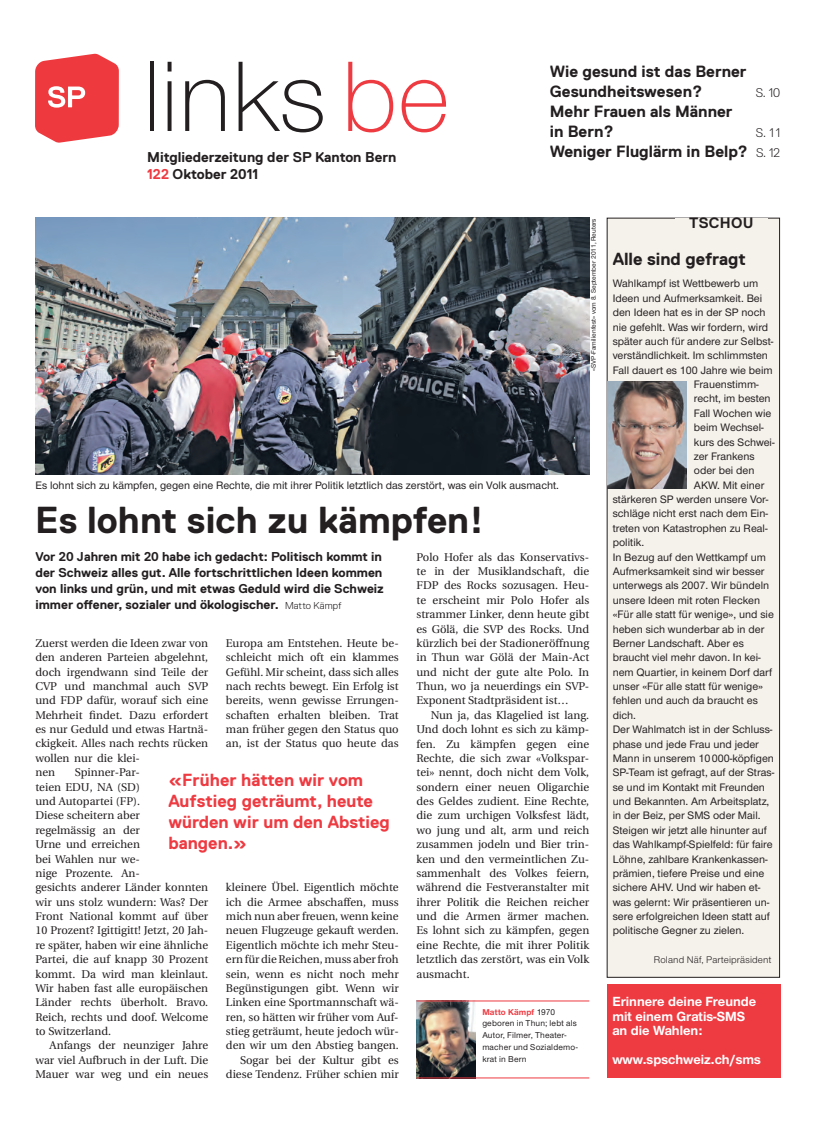
<style>
.page{position:relative;width:833px;height:1134px;background:#fff}
.page>*{position:absolute;margin:0;border:0;box-sizing:border-box;transform-origin:0 0}
.t1{font:300 103.75px "Nimbus San Nov";letter-spacing:-.02em;color:#231f20}
.t2{font:700 37.5px "Replica";color:#231f20}
.t3{font:700 17.5px/21px "Replica";color:#ee3a41}
.t4{font:700 17.5px "Replica";color:#231f20}
.t5{font:700 16.25px/20px "Replica";color:#231f20}
.t6{font:700 15px "Replica";letter-spacing:.02em;color:#231f20}
.t7{font:700 14.25px/17.5px "Replica";color:#231f20}
.t8{font:700 13.75px/14.4px "Nimbus San Nov";color:#fff}
.t9{font:700 12.75px/16.2px "Replica";color:#231f20}
.t10{font:300 12.5px "Replica";color:#231f20}
.t11{font:11.25px/14.4px "Utopia";color:#231f20;text-align:justify}
.t12{font:500 11.25px "Nimbus San Nov";color:#231f20}
.t13{font:10px "Nimbus San Nov";letter-spacing:.015em;color:#231f20}
.t14{font:500 8.75px/11.9px "Nimbus San Nov";letter-spacing:.02em;color:#231f20}
.t15{font:500 6.88px "Nimbus San Nov";color:#231f20}
.s1{color:#ee3a41}
.s2{font-weight:300;font-size:12.5px}
.s3{font-weight:300;font-size:10px}
.s4{font-weight:700;color:#ee3a41}
</style>
<div class="page">
<svg style="left:35px;top:54px;width:84px;height:89px;background:#f05a5d"></svg>
<div style="left:607px;top:218px;width:172px;height:759px;background:#f5f1eb"></div>
<img style="left:607px;top:382px;width:80px;height:106px">
<img style="left:416px;top:1002px;width:59px;height:76px">
<hr style="left:416px;top:1001px;width:173px;height:1px;background:#ee3a41">
<hr style="left:416px;top:1078px;width:173px;height:1px;background:#ee3a41">
<img style="left:35px;top:218px;width:554px;height:256px">
<div style="left:607px;top:984px;width:173px;height:94px;background:#ee3a41"></div>
<h1 class="t1" style="left:142px;top:38px;width:310px">links <span class="s1">be</span></h1>
<p class="t7" style="left:147px;top:148px;width:251px">Mitgliederzeitung der SP Kanton Bern<br><span class="s1">122</span> Oktober 2011</p>
<h3 class="t5" style="left:550px;top:61px;width:198px">Wie gesund ist das Berner<br>Gesundheitswesen?</h3>
<p class="t10" style="left:756px;top:85px;width:26px">S. 10</p>
<h3 class="t5" style="left:550px;top:101px;width:184px">Mehr Frauen als Männer in Bern?</h3>
<p class="t10" style="left:756px;top:125px;width:26px">S. 11</p>
<h3 class="t5" style="left:550px;top:141px;width:232px">Weniger Fluglärm in Belp? <span class="s2">S. 12</span></h3>
<p class="t15" style="left:589px;top:371px;width:154px;rotate:-90deg">«SVP-Familienfest» vom 8. September 2011, Reuters</p>
<p class="t12" style="left:35px;top:478px;width:525px">Es lohnt sich zu kämpfen, gegen eine Rechte, die mit ihrer Politik letztlich das zerstört, was ein Volk ausmacht.</p>
<h2 class="t2" style="left:35px;top:499px;width:450px">Es lohnt sich zu kämpfen!</h2>
<p class="t9" style="left:35px;top:548px;width:350px">Vor 20 Jahren mit 20 habe ich gedacht: Politisch kommt in der Schweiz alles gut. Alle fortschrittlichen Ideen kommen von links und grün, und mit etwas Geduld wird die Schweiz immer offener, sozialer und ökologischer. <span class="s3">Matto Kämpf</span></p>
<p class="t11" style="left:226px;top:636px;width:174px">Europa am Entstehen. Heute be&shy;schleicht mich oft ein klammes Gefühl. Mir scheint, dass sich alles nach rechts bewegt. Ein Erfolg ist bereits, wenn gewisse Errungen&shy;schaften erhalten bleiben. Trat man früher gegen den Status quo an, ist der Status quo heute das</p>
<p class="t11" style="left:416px;top:550px;width:174px">Polo Hofer als das Konservativs&shy;te in der Musiklandschaft, die FDP des Rocks sozusagen. Heu&shy;te erscheint mir Polo Hofer als strammer Linker, denn heute gibt es Gölä, die SVP des Rocks. Und kürzlich bei der Stadioneröffnung in Thun war Gölä der Main-Act und nicht der gute alte Polo. In Thun, wo ja neuerdings ein SVP-Exponent Stadtpräsident ist…</p>
<p class="t11" style="left:416px;top:708px;width:174px;text-indent:14px">Nun ja, das Klagelied ist lang.<br>Und doch lohnt es sich zu kämp&shy;fen. Zu kämpfen gegen eine Rechte, die sich zwar «Volkspar&shy;tei» nennt, doch nicht dem Volk, sondern einer neuen Oligarchie des Geldes zudient. Eine Rechte, die zum urchigen Volksfest lädt, wo jung und alt, arm und reich zusammen jodeln und Bier trin&shy;ken und den vermeintlichen Zu&shy;sammenhalt des Volkes feiern, während die Festveranstalter mit ihrer Politik die Reichen reicher und die Armen ärmer machen.<br>Es lohnt sich zu kämpfen, gegen eine Rechte, die mit ihrer Politik letztlich das zerstört, was ein Volk ausmacht.</p>
<p class="t11" style="left:35px;top:636px;width:174px;text-align:left">Zuerst werden die Ideen zwar von den anderen Parteien abgelehnt, doch irgendwann sind Teile der<br>CVP und manchmal auch SVP und FDP dafür, worauf sich eine<br>Mehrheit findet. Dazu erfordert es nur Geduld und etwas Hartnä&shy;ckigkeit. Alles nach rechts rücken wollen nur die klei-<br>nen</p>
<p class="t11" style="left:35px;top:765px;width:174px;text-align:left;text-indent:40px">Spinner-Par-<br>teien EDU, NA (SD)<br>und Autopartei (FP).<br>Diese scheitern aber<br>regelmässig an der<br>Urne und erreichen<br>bei Wahlen nur we-<br>nige Prozente. An-<br>gesichts anderer Länder konnten wir uns stolz wundern: Was? Der<br>Front National kommt auf über<br>10 Prozent? Igittigitt! Jetzt, 20 Jah&shy;re später, haben wir eine ähnliche<br>Partei, die auf knapp 30 Prozent kommt. Da wird man kleinlaut.<br>Wir haben fast alle europäischen<br>Länder rechts überholt. Bravo.<br>Reich, rechts und doof. Welcome to Switzerland.</p>
<p class="t11" style="left:35px;top:1039px;width:174px;text-indent:14px">Anfangs der neunziger Jahre war viel Aufbruch in der Luft. Die Mauer war weg und ein neues</p>
<h3 class="t3" style="left:168px;top:769px;width:223px">«Früher hätten wir vom<br>Aufstieg geträumt, heute würden wir um den Abstieg bangen.»</h3>
<p class="t11" style="left:226px;top:880px;width:174px;text-align:right">kleinere Übel. Eigentlich möchte ich die Armee abschaffen, muss mich nun aber freuen, wenn keine neuen Flugzeuge gekauft werden.<br>Eigentlich möchte ich mehr Steu&shy;ern für die Reichen, muss aber froh sein, wenn es nicht noch mehr<br>Begünstigungen gibt. Wenn wir<br>Linken eine Sportmannschaft wä&shy;ren, so hätten wir früher vom Auf&shy;stieg geträumt, heute jedoch wür&shy;den wir um den Abstieg bangen.<br>Sogar bei der Kultur gibt es diese Tendenz. Früher schien mir</p>
<p class="t14" style="left:482px;top:1006px;width:97px"><span class="s4">Matto Kämpf</span> 1970 geboren in Thun; lebt als<br>Autor, Filmer, Theater&shy;macher und Sozialdemo&shy;krat in Bern</p>
<h3 class="t6" style="left:689px;top:215px;width:66px">Tschou</h3>
<h3 class="t4" style="left:612px;top:250px;width:135px">Alle sind gefragt</h3>
<p class="t12" style="left:612px;top:277px;width:147px">Wahlkampf ist Wettbewerb um</p>
<p class="t12" style="left:612px;top:291px;width:151px">Ideen und Aufmerksamkeit. Bei</p>
<p class="t12" style="left:612px;top:306px;width:154px">den Ideen hat es in der SP noch</p>
<p class="t12" style="left:612px;top:320px;width:157px">nie gefehlt. Was wir fordern, wird</p>
<p class="t12" style="left:612px;top:335px;width:162px">später auch für andere zur Selbst-</p>
<p class="t12" style="left:612px;top:349px;width:157px">verständlichkeit. Im schlimmsten</p>
<p class="t12" style="left:612px;top:363px;width:161px">Fall dauert es 100 Jahre wie beim</p>
<p class="t12" style="left:694px;top:378px;width:66px">Frauenstimm-</p>
<p class="t12" style="left:694px;top:392px;width:78px">recht, im besten</p>
<p class="t12" style="left:694px;top:406px;width:79px">Fall Wochen wie</p>
<p class="t12" style="left:694px;top:421px;width:71px">beim Wechsel-</p>
<p class="t12" style="left:694px;top:435px;width:82px">kurs des Schwei-</p>
<p class="t12" style="left:694px;top:450px;width:62px">zer Frankens</p>
<p class="t12" style="left:694px;top:464px;width:62px">oder bei den</p>
<p class="t12" style="left:694px;top:478px;width:72px">AKW. Mit einer</p>
<p class="t12" style="left:612px;top:493px;width:157px">stärkeren SP werden unsere Vor-</p>
<p class="t12" style="left:612px;top:507px;width:157px">schläge nicht erst nach dem Ein-</p>
<p class="t12" style="left:612px;top:521px;width:156px">treten von Katastrophen zu Real-</p>
<p class="t12" style="left:612px;top:536px;width:33px">politik.</p>
<p class="t12" style="left:612px;top:550px;width:155px">In Bezug auf den Wettkampf um</p>
<p class="t12" style="left:612px;top:565px;width:153px">Aufmerksamkeit sind wir besser</p>
<p class="t12" style="left:612px;top:579px;width:158px">unterwegs als 2007. Wir bündeln</p>
<p class="t12" style="left:612px;top:593px;width:149px">unsere Ideen mit roten Flecken</p>
<p class="t12" style="left:612px;top:608px;width:163px">«Für alle statt für wenige», und sie</p>
<p class="t12" style="left:612px;top:622px;width:153px">heben sich wunderbar ab in der</p>
<p class="t12" style="left:612px;top:636px;width:133px">Berner Landschaft. Aber es</p>
<p class="t12" style="left:612px;top:651px;width:149px">braucht viel mehr davon. In kei-</p>
<p class="t12" style="left:612px;top:665px;width:161px">nem Quartier, in keinem Dorf darf</p>
<p class="t12" style="left:612px;top:680px;width:152px">unser «Für alle statt für wenige»</p>
<p class="t12" style="left:612px;top:694px;width:147px">fehlen und auch da braucht es</p>
<p class="t12" style="left:612px;top:708px;width:25px">dich.</p>
<p class="t12" style="left:612px;top:723px;width:161px">Der Wahlmatch ist in der Schluss-</p>
<p class="t12" style="left:612px;top:737px;width:148px">phase und jede Frau und jeder</p>
<p class="t12" style="left:612px;top:752px;width:163px">Mann in unserem 10000-köpfigen</p>
<p class="t12" style="left:612px;top:766px;width:163px">SP-Team ist gefragt, auf der Stras-</p>
<p class="t12" style="left:612px;top:780px;width:154px">se und im Kontakt mit Freunden</p>
<p class="t12" style="left:612px;top:795px;width:158px">und Bekannten. Am Arbeitsplatz,</p>
<p class="t12" style="left:612px;top:809px;width:149px">in der Beiz, per SMS oder Mail.</p>
<p class="t12" style="left:612px;top:823px;width:156px">Steigen wir jetzt alle hinunter auf</p>
<p class="t12" style="left:612px;top:838px;width:161px">das Wahlkampf-Spielfeld: für faire</p>
<p class="t12" style="left:612px;top:852px;width:157px">Löhne, zahlbare Krankenkassen-</p>
<p class="t12" style="left:612px;top:867px;width:153px">prämien, tiefere Preise und eine</p>
<p class="t12" style="left:612px;top:881px;width:149px">sichere AHV. Und wir haben et-</p>
<p class="t12" style="left:612px;top:895px;width:158px">was gelernt: Wir präsentieren un-</p>
<p class="t12" style="left:612px;top:910px;width:159px">sere erfolgreichen Ideen statt auf</p>
<p class="t12" style="left:612px;top:924px;width:133px">politische Gegner zu zielen.</p>
<p class="t13" style="left:654px;top:954px;width:119px">Roland Näf, Parteipräsident</p>
<p class="t8" style="left:612px;top:994px;width:145px">Erinnere deine Freunde mit einem Gratis-SMS an die Wahlen:</p>
<p class="t8" style="left:612px;top:1052px;width:150px">www.spschweiz.ch/sms</p>
</div>
